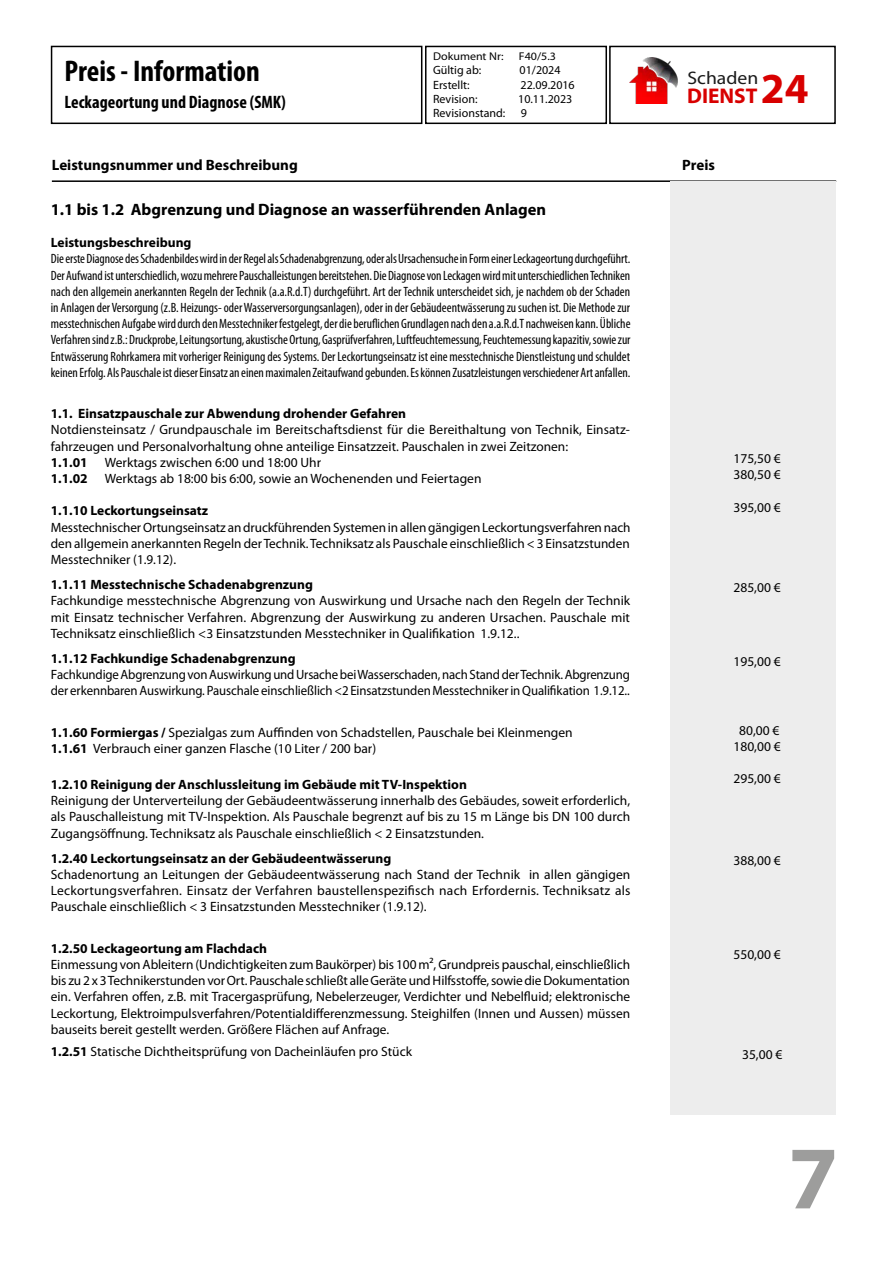
<style>
.page{position:relative;width:893px;height:1263px;background:#fff}
.page>*{position:absolute;margin:0;border:0;box-sizing:border-box;transform-origin:0 0}
.t1{font:700 90px "Myriad Pro";color:#9d9d9c}
.t2{font:700 condensed 30px "Myriad Pro";color:#000}
.t3{font:700 21.3px "Myriad Pro";color:#d80000}
.t4{font:18.15px "Myriad Pro";color:#1a1a1a;scale:1.08 1}
.t5{font:700 condensed 18px "Myriad Pro";color:#000}
.t6{font:700 16.5px "Myriad Pro";color:#000}
.t7{font:700 15px "Myriad Pro";color:#000}
.t8{font:13.5px/16.2px "Myriad Pro";color:#000;text-align:justify}
.t9{font:condensed 13.5px/16.2px "Myriad Pro";letter-spacing:-.005em;color:#000;text-align:justify}
.t10{font:700 13.5px "Myriad Pro";color:#000}
.t11{font:12px "Myriad Pro";color:#000}
.t12{font:11.25px "Myriad Pro";color:#030303;scale:1.06 1}
.s1{font-size:42.9px}
.s2{font-weight:700}
</style>
<div class="page">
<hr style="left:52px;top:180px;width:784px;height:2px;background:#000">
<div style="left:670px;top:182px;width:166px;height:933px;background:#ededed"></div>
<div style="left:51px;top:46px;width:371px;height:78px;border:2px solid #000"></div>
<div style="left:425px;top:46px;width:182px;height:78px;border:2px solid #000"></div>
<div style="left:609px;top:46px;width:227px;height:78px;border:2px solid #000"></div>
<img style="left:629px;top:58px;width:49px;height:45px">
<h2 class="t2" style="left:64px;top:52px;width:197px">Preis - Information</h2>
<h3 class="t5" style="left:64px;top:91px;width:223px">Leckageortung und Diagnose (SMK)</h3>
<p class="t12" style="left:433px;top:49px;width:68px">Dokument Nr:</p>
<p class="t12" style="left:519px;top:49px;width:36px">F40/5.3</p>
<p class="t11" style="left:433px;top:63px;width:50px">Gültig ab:</p>
<p class="t11" style="left:520px;top:63px;width:43px">01/2024</p>
<p class="t11" style="left:433px;top:77px;width:38px">Erstellt:</p>
<p class="t11" style="left:521px;top:77px;width:56px">22.09.2016</p>
<p class="t11" style="left:433px;top:92px;width:46px">Revision:</p>
<p class="t11" style="left:518px;top:92px;width:56px">10.11.2023</p>
<p class="t11" style="left:433px;top:106px;width:74px">Revisionstand:</p>
<p class="t11" style="left:521px;top:106px;width:8px">9</p>
<h3 class="t4" style="left:687px;top:67px;width:67px">Schaden</h3>
<h3 class="t3" style="left:687px;top:82px;width:123px">DIENST <span class="s1">24</span></h3>
<p class="t7" style="left:52px;top:156px;width:247px">Leistungsnummer und Beschreibung</p>
<p class="t7" style="left:682px;top:156px;width:34px">Preis</p>
<p class="t6" style="left:51px;top:198px;width:497px">1.1 bis 1.2 Abgrenzung und Diagnose an wasserführenden Anlagen</p>
<p class="t10" style="left:51px;top:234px;width:142px">Leistungsbeschreibung</p>
<p class="t9" style="left:51px;top:251px;width:581px">Die erste Diagnose des Schadenbildes wird in der Regel als Schadenabgrenzung, oder als Ursachensuche in Form einer Leckageortung durchgeführt.<br>Der Aufwand ist unterschiedlich, wozu mehrere Pauschalleistungen bereitstehen. Die Diagnose von Leckagen wird mit unterschiedlichen Techniken nach den allgemein anerkannten Regeln der Technik (a.a.R.d.T) durchgeführt. Art der Technik unterscheidet sich, je nachdem ob der Schaden in Anlagen der Versorgung (z.B. Heizungs- oder Wasserversorgungsanlagen), oder in der Gebäudeentwässerung zu suchen ist. Die Methode zur messtechnischen Aufgabe wird durch den Messtechniker festgelegt, der die beruflichen Grundlagen nach den a.a.R.d.T nachweisen kann. Übliche Verfahren sind z.B.: Druckprobe, Leitungsortung, akustische Ortung, Gasprüfverfahren, Luftfeuchtemessung, Feuchtemessung kapazitiv, sowie zur Entwässerung Rohrkamera mit vorheriger Reinigung des Systems. Der Leckortungseinsatz ist eine messtechnische Dienstleistung und schuldet keinen Erfolg. Als Pauschale ist dieser Einsatz an einen maximalen Zeitaufwand gebunden. Es können Zusatzleistungen verschiedener Art anfallen.</p>
<p class="t10" style="left:51px;top:405px;width:357px">1.1. Einsatzpauschale zur Abwendung drohender Gefahren</p>
<p class="t8" style="left:51px;top:422px;width:581px">Notdiensteinsatz / Grundpauschale im Bereitschaftsdienst für die Bereithaltung von Technik, Einsatz&shy;fahrzeugen und Personalvorhaltung ohne anteilige Einsatzzeit. Pauschalen in zwei Zeitzonen:</p>
<p class="t10" style="left:51px;top:453px;width:38px">1.1.01</p>
<p class="t8" style="left:105px;top:454px;width:218px">Werktags zwischen 6:00 und 18:00 Uhr</p>
<p class="t10" style="left:51px;top:470px;width:38px">1.1.02</p>
<p class="t8" style="left:105px;top:470px;width:378px">Werktags ab 18:00 bis 6:00, sowie an Wochenenden und Feiertagen</p>
<p class="t10" style="left:51px;top:502px;width:159px">1.1.10 Leckortungseinsatz</p>
<p class="t8" style="left:51px;top:519px;width:581px">Messtechnischer Ortungseinsatz an druckführenden Systemen in allen gängigen Leckortungsverfahren nach den allgemein anerkannten Regeln der Technik. Techniksatz als Pauschale einschließlich &lt; 3 Einsatzstunden Messtechniker (1.9.12).</p>
<p class="t10" style="left:51px;top:576px;width:264px">1.1.11 Messtechnische Schadenabgrenzung</p>
<p class="t8" style="left:51px;top:593px;width:581px">Fachkundige messtechnische Abgrenzung von Auswirkung und Ursache nach den Regeln der Technik mit Einsatz technischer Verfahren. Abgrenzung der Auswirkung zu anderen Ursachen. Pauschale mit Techniksatz einschließlich &lt;3 Einsatzstunden Messtechniker in Qualifikation 1.9.12..</p>
<p class="t10" style="left:51px;top:650px;width:246px">1.1.12 Fachkundige Schadenabgrenzung</p>
<p class="t8" style="left:51px;top:666px;width:581px">Fachkundige Abgrenzung von Auswirkung und Ursache bei Wasserschaden, nach Stand der Technik. Abgrenzung der erkennbaren Auswirkung. Pauschale einschließlich &lt;2 Einsatzstunden Messtechniker in Qualifikation 1.9.12..</p>
<p class="t8" style="left:51px;top:724px;width:523px"><span class="s2">1.1.60 Formiergas /</span> Spezialgas zum Auffinden von Schadstellen, Pauschale bei Kleinmengen<br><span class="s2">1.1.61</span> Verbrauch einer ganzen Flasche (10 Liter / 200 bar)</p>
<p class="t10" style="left:51px;top:776px;width:418px">1.2.10 Reinigung der Anschlussleitung im Gebäude mit TV-Inspektion</p>
<p class="t8" style="left:51px;top:792px;width:581px">Reinigung der Unterverteilung der Gebäudeentwässerung innerhalb des Gebäudes, soweit erforderlich, als Pauschalleistung mit TV-Inspektion. Als Pauschale begrenzt auf bis zu 15 m Länge bis DN 100 durch Zugangsöffnung. Techniksatz als Pauschale einschließlich &lt; 2 Einsatzstunden.</p>
<p class="t10" style="left:51px;top:849px;width:342px">1.2.40 Leckortungseinsatz an der Gebäudeentwässerung</p>
<p class="t8" style="left:51px;top:866px;width:581px">Schadenortung an Leitungen der Gebäudeentwässerung nach Stand der Technik in allen gängigen Leckortungsverfahren. Einsatz der Verfahren baustellenspezifisch nach Erfordernis. Techniksatz als Pauschale einschließlich &lt; 3 Einsatzstunden Messtechniker (1.9.12).</p>
<p class="t10" style="left:51px;top:939px;width:218px">1.2.50 Leckageortung am Flachdach</p>
<p class="t8" style="left:51px;top:956px;width:581px">Einmessung von Ableitern (Undichtigkeiten zum Baukörper) bis 100 m², Grundpreis pauschal, einschließlich bis zu 2 x 3 Technikerstunden vor Ort. Pauschale schließt alle Geräte und Hilfsstoffe, sowie die Dokumentation ein. Verfahren offen, z.B. mit Tracergasprüfung, Nebelerzeuger, Verdichter und Nebelfluid; elektronische Leckortung, Elektroimpulsverfahren/Potentialdifferenzmessung. Steighilfen (Innen und Aussen) müssen bauseits bereit gestellt werden. Größere Flächen auf Anfrage.</p>
<p class="t8" style="left:51px;top:1043px;width:363px"><span class="s2">1.2.51</span> Statische Dichtheitsprüfung von Dacheinläufen pro Stück</p>
<p class="t8" style="left:733px;top:450px;width:49px">175,50 €<br>380,50 €</p>
<p class="t8" style="left:733px;top:499px;width:49px">395,00 €</p>
<p class="t8" style="left:733px;top:579px;width:49px">285,00 €</p>
<p class="t8" style="left:733px;top:653px;width:49px">195,00 €</p>
<p class="t8" style="left:733px;top:722px;width:49px;text-align:center">80,00 €<br>180,00 €</p>
<p class="t8" style="left:733px;top:770px;width:49px">295,00 €</p>
<p class="t8" style="left:733px;top:852px;width:49px">388,00 €</p>
<p class="t8" style="left:733px;top:946px;width:49px">550,00 €</p>
<p class="t8" style="left:742px;top:1046px;width:42px">35,00 €</p>
<h1 class="t1" style="left:788px;top:1119px;width:52px">7</h1>
</div>
